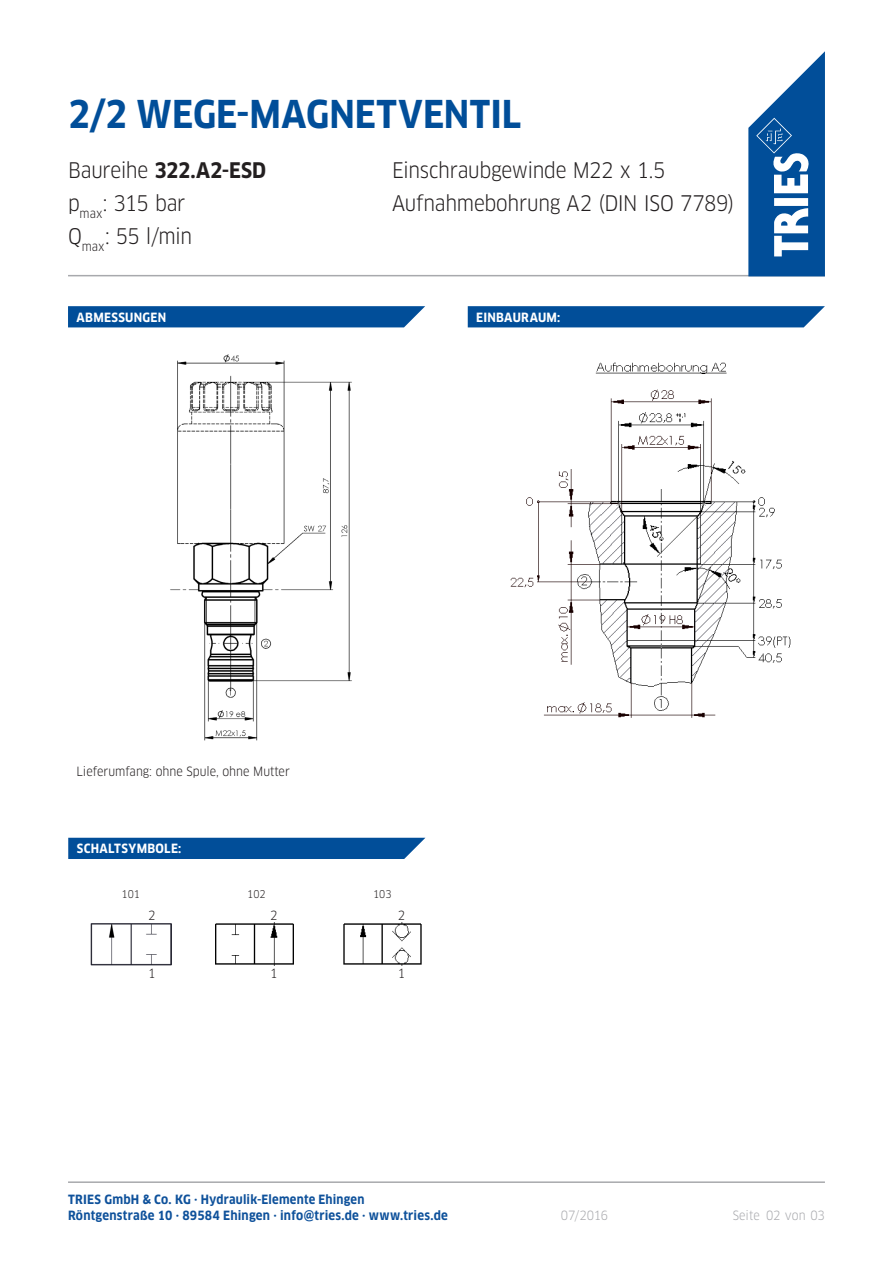
<style>
.page{position:relative;width:893px;height:1263px;background:#fff}
.page>*{position:absolute;margin:0;border:0;box-sizing:border-box;transform-origin:0 0}
.t1{font:700 37.5px "Clan OT Narr";letter-spacing:.005em;color:#014e99}
.t2{font:21px "Clan OT Narr";letter-spacing:-.015em;color:#231f20}
.t3{font:700 21px "Clan OT Narr";letter-spacing:-.005em;color:#231f20}
.t4{font:700 12.45px/16.5px "Clan OT Narr";letter-spacing:.02em;color:#0e519b}
.t5{font:12.45px "Clan OT Narr";color:#231f20}
.t6{font:700 12.45px "Clan OT Narr";letter-spacing:.025em;color:#fff}
.t7{font:12.45px "Clan OT Narr";letter-spacing:-.005em;color:#a8a9ad}
.t8{font:10.5px "Clan OT Narr";color:#231f20}
.s1{font-weight:400}
</style>
<div class="page">
<hr style="left:68px;top:275px;width:757px;height:1px;background:#a8a9ad">
<svg style="left:748px;top:51px;width:77px;height:225px"></svg>
<hr style="left:68px;top:1181px;width:757px;height:2px;background:#a8a9ad">
<svg style="left:68px;top:306px;width:357px;height:21px;background:#0a549c"></svg>
<img style="left:510px;top:362px;width:281px;height:356px">
<div style="left:68px;top:838px;width:357px;height:21px;background:#014e99"></div>
<img style="left:90px;top:923px;width:81px;height:42px">
<img style="left:215px;top:923px;width:79px;height:42px">
<img style="left:343px;top:923px;width:79px;height:42px">
<svg style="left:468px;top:306px;width:357px;height:21px;background:#0a549c"></svg>
<img style="left:170px;top:354px;width:182px;height:387px">
<p class="t1" style="left:68px;top:92px;width:454px">2/2 WEGE-MAGNETVENTIL</p>
<p class="t3" style="left:68px;top:158px;width:199px"><span class="s1">Baureihe</span> 322.A2-ESD</p>
<p class="t2" style="left:392px;top:158px;width:275px">Einschraubgewinde M22 x 1.5</p>
<p class="t2" style="left:68px;top:191px;width:119px">p<sub>max</sub>: 315 bar</p>
<p class="t2" style="left:392px;top:191px;width:344px">Aufnahmebohrung A2 (DIN ISO 7789)</p>
<p class="t2" style="left:68px;top:224px;width:126px">Q<sub>max</sub>: 55 l/min</p>
<p class="t6" style="left:77px;top:310px;width:91px">ABMESSUNGEN</p>
<p class="t6" style="left:476px;top:310px;width:86px">EINBAURAUM:</p>
<p class="t5" style="left:77px;top:764px;width:215px">Lieferumfang: ohne Spule, ohne Mutter</p>
<p class="t6" style="left:77px;top:841px;width:106px">SCHALTSYMBOLE:</p>
<p class="t8" style="left:122px;top:888px;width:20px">101</p>
<p class="t8" style="left:247px;top:888px;width:20px">102</p>
<p class="t8" style="left:373px;top:888px;width:20px">103</p>
<p class="t5" style="left:148px;top:908px;width:9px">2</p>
<p class="t5" style="left:270px;top:908px;width:9px">2</p>
<p class="t5" style="left:398px;top:908px;width:9px">2</p>
<p class="t5" style="left:148px;top:966px;width:9px">1</p>
<p class="t5" style="left:270px;top:966px;width:9px">1</p>
<p class="t5" style="left:398px;top:966px;width:9px">1</p>
<p class="t4" style="left:68px;top:1191px;width:381px">TRIES GmbH &amp; Co. KG · Hydraulik-Elemente Ehingen<br>Röntgenstraße 10 · 89584 Ehingen · info@tries.de · www.tries.de</p>
<p class="t7" style="left:561px;top:1208px;width:49px">07/2016</p>
<p class="t7" style="left:733px;top:1208px;width:94px">Seite 02 von 03</p>
</div>
